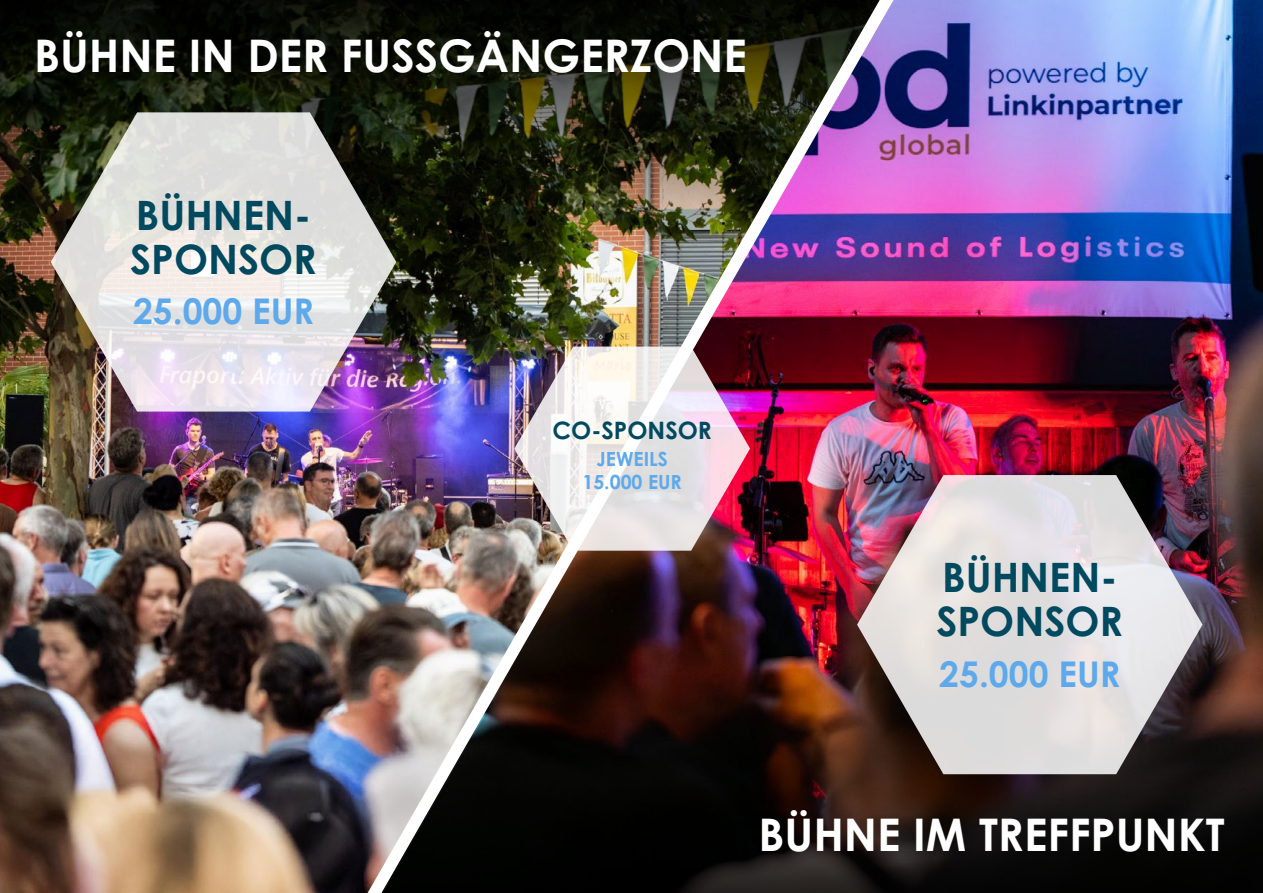
<style>
.page{position:relative;width:1263px;height:893px;background:#fff}
.page>*{position:absolute;margin:0;border:0;box-sizing:border-box;transform-origin:0 0}
.t1{font:700 45px "Century Gothic Pro";color:#fff}
.t2{font:700 40.5px/44px "Century Gothic Pro";color:#00495e}
.t3{font:700 35.55px "Century Gothic Pro";color:#5ea9eb}
.t4{font:700 24px "Century Gothic Pro";color:#00495e}
.t5{font:700 19.5px/22.5px "Century Gothic Pro";color:#5ea9eb;text-align:center}
</style>
<div class="page">
<img style="left:0;top:0;width:350px;height:893px">
<img style="left:914px;top:0;width:349px;height:893px">
<img style="left:350px;top:0;width:564px;height:893px">
<img style="left:51px;top:112px;width:345px;height:300px">
<img style="left:857px;top:475px;width:345px;height:299px">
<img style="left:514px;top:347px;width:236px;height:204px">
<p class="t1" style="left:34px;top:28px;width:714px">BÜHNE IN DER FUSSGÄNGERZONE</p>
<p class="t2" style="left:130px;top:192px;width:188px">BÜHNEN-<br>SPONSOR</p>
<p class="t3" style="left:133px;top:289px;width:183px">25.000 EUR</p>
<p class="t4" style="left:552px;top:415px;width:161px">CO-SPONSOR</p>
<p class="t5" style="left:582px;top:447px;width:101px">JEWEILS<br>15.000 EUR</p>
<p class="t2" style="left:936px;top:555px;width:188px">BÜHNEN-<br>SPONSOR</p>
<p class="t3" style="left:939px;top:652px;width:183px">25.000 EUR</p>
<p class="t1" style="left:758px;top:807px;width:468px">BÜHNE IM TREFFPUNKT</p>
</div>
